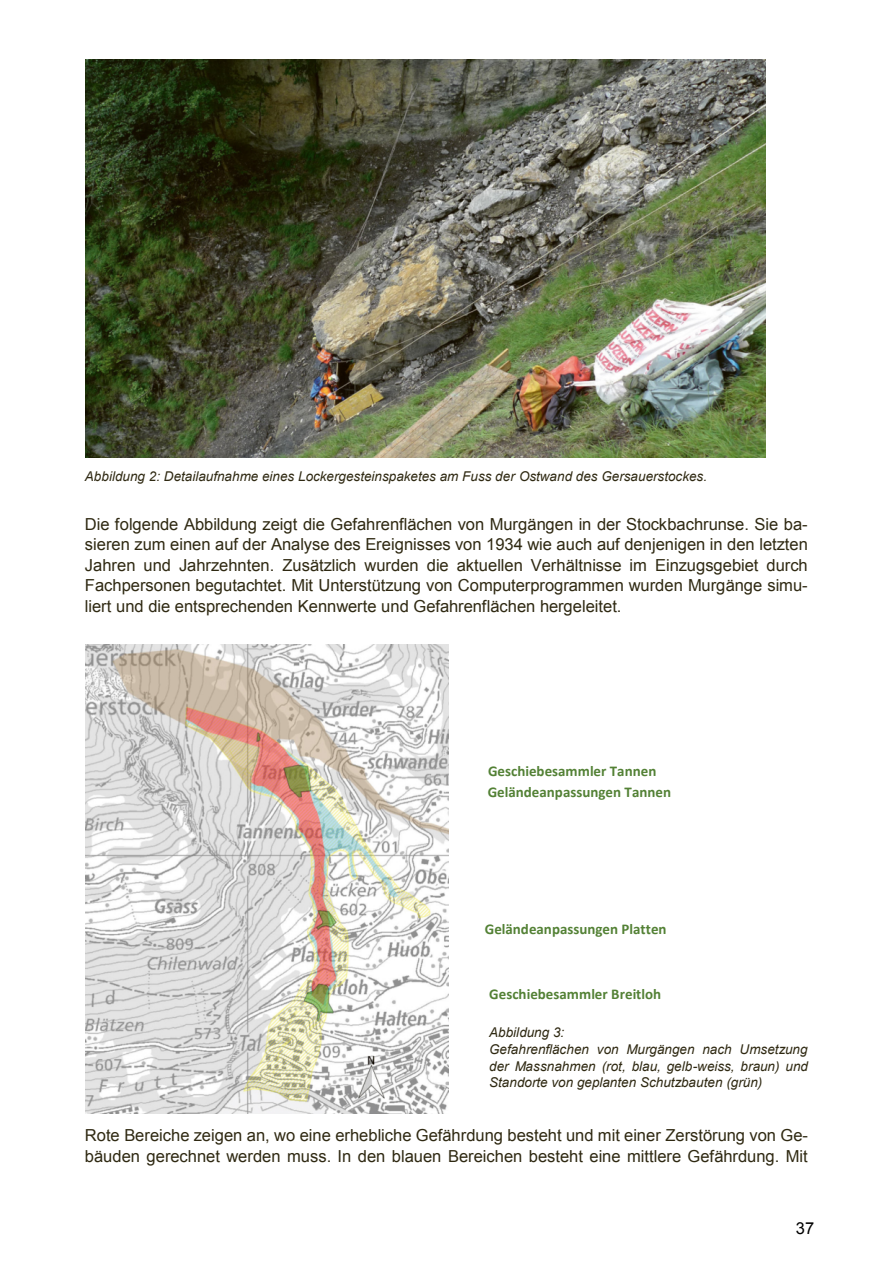
<style>
.page{position:relative;width:893px;height:1263px;background:#fff}
.page>*{position:absolute;margin:0;border:0;box-sizing:border-box;transform-origin:0 0}
.t1{font:16.5px/20.4px "Arial";color:#2f2912;text-align:justify}
.t2{font:16.5px "Arial";color:#000}
.t3{font:700 15px/20.7px "Calibri";color:#538135}
.t4{font:italic 13.5px/16.6px "Arial";letter-spacing:.005em;color:#2f2912}
</style>
<div class="page">
<img style="left:85px;top:60px;width:680px;height:397px">
<img style="left:85px;top:645px;width:364px;height:468px">
<p class="t4" style="left:85px;top:468px;width:624px">Abbildung 2: Detailaufnahme eines Lockergesteinspaketes am Fuss der Ostwand des Gersauerstockes.</p>
<p class="t1" style="left:85px;top:514px;width:724px">Die folgende Abbildung zeigt die Gefahrenflächen von Murgängen in der Stockbachrunse. Sie ba&shy;sieren zum einen auf der Analyse des Ereignisses von 1934 wie auch auf denjenigen in den letzten Jahren und Jahrzehnten. Zusätzlich wurden die aktuellen Verhältnisse im Einzugsgebiet durch Fachpersonen begutachtet. Mit Unterstützung von Computerprogrammen wurden Murgänge simu&shy;liert und die entsprechenden Kennwerte und Gefahrenflächen hergeleitet.</p>
<p class="t3" style="left:488px;top:760px;width:185px">Geschiebesammler Tannen<br>Geländeanpassungen Tannen</p>
<p class="t3" style="left:485px;top:918px;width:183px">Geländeanpassungen Platten</p>
<p class="t3" style="left:489px;top:983px;width:173px">Geschiebesammler Breitloh</p>
<p class="t4" style="left:489px;top:1024px;width:320px">Abbildung 3:<br>Gefahrenflächen von Murgängen nach Umsetzung der Massnahmen (rot, blau, gelb-weiss, braun) und Standorte von geplanten Schutzbauten (grün)</p>
<p class="t1" style="left:85px;top:1125px;width:725px">Rote Bereiche zeigen an, wo eine erhebliche Gefährdung besteht und mit einer Zerstörung von Ge&shy;bäuden gerechnet werden muss. In den blauen Bereichen besteht eine mittlere Gefährdung. Mit</p>
<p class="t2" style="left:796px;top:1217px;width:20px">37</p>
</div>
